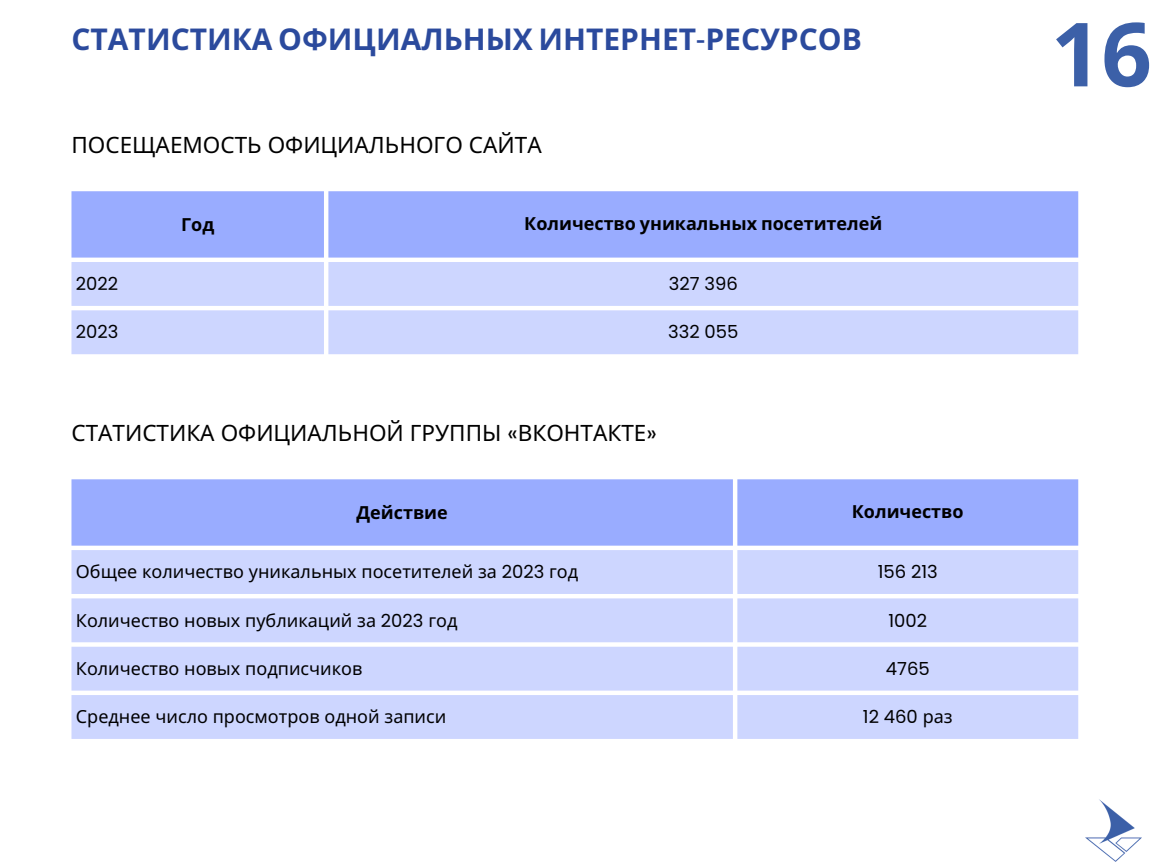
<style>
.page{position:relative;width:1152px;height:864px;background:#fff}
.page>*{position:absolute;margin:0;border:0;box-sizing:border-box;transform-origin:0 0}
.t1{font:700 88.65px "Open Sans";color:#3c60a8}
.t2{font:700 30px "Noto Sans";color:#2b4a9d}
.t3{font:22.5px "Noto Sans";color:#000}
.t4{font:18px "Noto Sans";color:#000}
.t5{font:700 18px "Noto Sans";color:#000}
.t6{font:18px "Poppins";color:#000}
.s1{font-family:"Aileron";font-weight:800}
.s2{font-family:"Poppins"}
.s3{font-family:"Noto Sans"}
</style>
<div class="page">
<div style="left:71px;top:191px;width:1007px;height:67px;background:#99acff"></div>
<div style="left:71px;top:262px;width:1007px;height:92px;background:#cdd6ff"></div>
<img style="left:1085px;top:799px;width:57px;height:63px">
<div style="left:71px;top:479px;width:1007px;height:67px;background:#99acff"></div>
<svg style="left:71px;top:550px;width:1007px;height:189px;background:#d0d9ff"></svg>
<h1 class="t2" style="left:71px;top:18px;width:792px">СТАТИСТИКА ОФИЦИАЛЬНЫХ ИНТЕРНЕТ<span class="s1">-</span>РЕСУРСОВ</h1>
<p class="t1" style="left:1051px;top:-8px;width:102px">16</p>
<p class="t3" style="left:71px;top:129px;width:472px">ПОСЕЩАЕМОСТЬ ОФИЦИАЛЬНОГО САЙТА</p>
<p class="t5" style="left:181px;top:211px;width:35px">Год</p>
<p class="t5" style="left:524px;top:210px;width:360px">Количество уникальных посетителей</p>
<p class="t6" style="left:76px;top:271px;width:44px">2022</p>
<p class="t6" style="left:669px;top:271px;width:70px">327 396</p>
<p class="t6" style="left:76px;top:320px;width:44px">2023</p>
<p class="t6" style="left:668px;top:320px;width:72px">332 055</p>
<p class="t3" style="left:71px;top:417px;width:587px">СТАТИСТИКА ОФИЦИАЛЬНОЙ ГРУППЫ <span class="s2">«</span>ВКОНТАКТЕ<span class="s2">»</span></p>
<p class="t5" style="left:357px;top:499px;width:93px">Действие</p>
<p class="t5" style="left:852px;top:498px;width:113px">Количество</p>
<p class="t4" style="left:76px;top:559px;width:504px">Общее количество уникальных посетителей за <span class="s2">2023</span> год</p>
<p class="t6" style="left:878px;top:559px;width:61px">156 213</p>
<p class="t4" style="left:76px;top:607px;width:383px">Количество новых публикаций за <span class="s2">2023</span> год</p>
<p class="t6" style="left:888px;top:608px;width:40px">1002</p>
<p class="t4" style="left:76px;top:656px;width:288px">Количество новых подписчиков</p>
<p class="t6" style="left:886px;top:656px;width:45px">4765</p>
<p class="t4" style="left:76px;top:704px;width:372px">Среднее число просмотров одной записи</p>
<p class="t6" style="left:863px;top:704px;width:91px">12 460 <span class="s3">раз</span></p>
</div>
